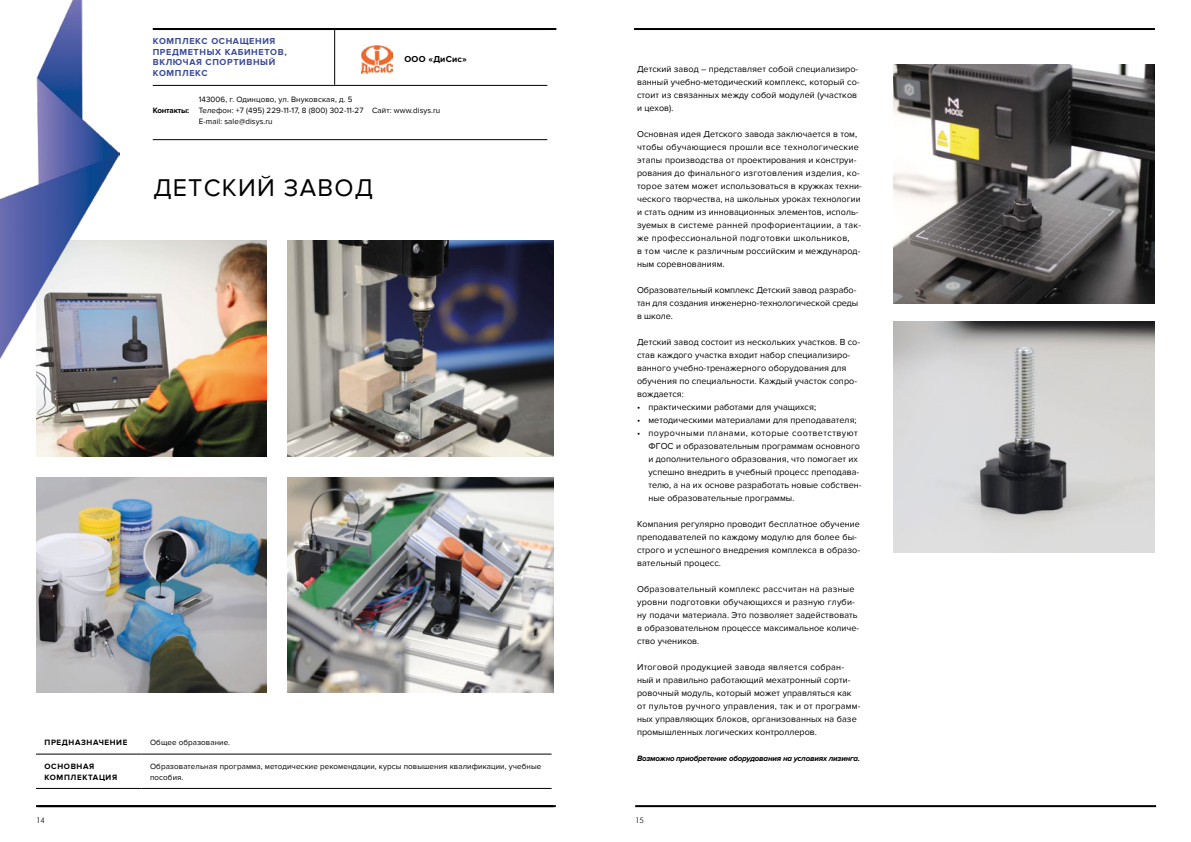
<style>
.page{position:relative;width:1191px;height:842px;background:#fff}
.page>*{position:absolute;margin:0;border:0;box-sizing:border-box;transform-origin:0 0}
.t1{font:25px "Proxima Nova";letter-spacing:.05em;color:#000}
.t2{font:9px/13px "Proxima Nova";letter-spacing:.005em;color:#000}
.t3{font:700 9px/10.8px "Proxima Nova";letter-spacing:.07em;color:#394a99}
.t4{font:700 9px "Proxima Nova";letter-spacing:.025em;color:#000}
.t5{font:8px/11px "Proxima Nova";letter-spacing:.01em;color:#000}
.t6{font:italic 700 8px "Proxima Nova";letter-spacing:-.025em;color:#000}
.t7{font:700 8px/11px "Proxima Nova";letter-spacing:.08em;color:#000}
.t8{font:700 8px "Proxima Nova";letter-spacing:-.025em;color:#000}
.t9{font:8px "Futuris Light C";color:#000}
</style>
<div class="page">
<hr style="left:36px;top:805px;width:517px;height:2px;background:#000">
<hr style="left:156px;top:28px;width:400px;height:2px;background:#000">
<hr style="left:634px;top:28px;width:521px;height:2px;background:#000">
<hr style="left:39px;top:805px;width:517px;height:2px;background:#000">
<hr style="left:635px;top:805px;width:521px;height:2px;background:#000">
<img style="left:893px;top:322px;width:262px;height:231px">
<img style="left:893px;top:65px;width:262px;height:239px">
<hr style="left:153px;top:28px;width:394px;height:2px;background:#000">
<hr style="left:153px;top:139px;width:394px;height:1px;background:#000">
<hr style="left:153px;top:85px;width:394px;height:1px;background:#000">
<hr style="left:334px;top:29px;width:1px;height:56px;background:#000">
<hr style="left:36px;top:754px;width:106px;height:1px;background:#000">
<hr style="left:142px;top:754px;width:409px;height:1px;background:#000">
<hr style="left:36px;top:788px;width:106px;height:1px;background:#000">
<hr style="left:142px;top:788px;width:409px;height:1px;background:#000">
<img style="left:361px;top:45px;width:31px;height:28px">
<img style="left:287px;top:477px;width:266px;height:216px">
<img style="left:287px;top:241px;width:266px;height:216px">
<img style="left:36px;top:477px;width:231px;height:216px">
<img style="left:36px;top:241px;width:231px;height:216px">
<img style="left:0;top:0;width:120px;height:394px">
<p class="t3" style="left:153px;top:36px;width:135px">КОМПЛЕКС ОСНАЩЕНИЯ<br>ПРЕДМЕТНЫХ КАБИНЕТОВ,<br>ВКЛЮЧАЯ СПОРТИВНЫЙ<br>КОМПЛЕКС</p>
<p class="t5" style="left:199px;top:94px;width:243px">143006, г. Одинцово, ул. Внуковская, д. 5<br>Телефон: +7 (495) 229-11-17, 8 (800) 302-11-27 Сайт: www.disys.ru<br>E-mail: sale@disys.ru</p>
<p class="t4" style="left:404px;top:54px;width:64px">ООО «ДиСис»</p>
<p class="t8" style="left:153px;top:105px;width:38px">Контакты:</p>
<h1 class="t1" style="left:153px;top:174px;width:221px">ДЕТСКИЙ ЗАВОД</h1>
<p class="t7" style="left:45px;top:737px;width:84px">ПРЕДНАЗНАЧЕНИЕ</p>
<p class="t5" style="left:150px;top:737px;width:81px">Общее образование.</p>
<p class="t7" style="left:45px;top:761px;width:74px">ОСНОВНАЯ<br>КОМПЛЕКТАЦИЯ</p>
<p class="t5" style="left:150px;top:761px;width:393px">Образовательная программа, методические рекомендации, курсы повышения квалификации, учебные пособия.</p>
<p class="t2" style="left:637px;top:63px;width:224px">Детский завод – представляет собой специализиро&shy;ванный учебно-методический комплекс, который со&shy;стоит из связанных между собой модулей (участков и цехов).</p>
<p class="t2" style="left:637px;top:128px;width:226px">Основная идея Детского завода заключается в том, чтобы обучающиеся прошли все технологические этапы производства от проектирования и конструи&shy;рования до финального изготовления изделия, ко&shy;торое затем может использоваться в кружках техни&shy;ческого творчества, на школьных уроках технологии и стать одним из инновационных элементов, исполь&shy;зуемых в системе ранней профориентациии, а так&shy;же профессиональной подготовки школьников,<br>в том числе к различным российским и международ&shy;ным соревнованиям.</p>
<p class="t2" style="left:637px;top:284px;width:223px">Образовательный комплекс Детский завод разрабо&shy;тан для создания инженерно-технологической среды в школе.</p>
<p class="t2" style="left:637px;top:336px;width:225px">Детский завод состоит из нескольких участков. В со&shy;став каждого участка входит набор специализиро&shy;ванного учебно-тренажерного оборудования для обучения по специальности. Каждый участок сопро&shy;вождается:</p>
<p class="t2" style="left:637px;top:401px;width:180px">• практическими работами для учащихся;</p>
<p class="t2" style="left:637px;top:414px;width:221px">• методическими материалами для преподавателя;</p>
<p class="t2" style="left:648px;top:427px;width:215px;text-indent:-11px">• поурочными планами, которые соответствуют ФГОС и образовательным программам основного и дополнительного образования, что помогает их успешно внедрить в учебный процесс преподава&shy;телю, а на их основе разработать новые собствен&shy;ные образовательные программы.</p>
<p class="t2" style="left:637px;top:518px;width:224px">Компания регулярно проводит бесплатное обучение преподавателей по каждому модулю для более бы&shy;строго и успешного внедрения комплекса в образо&shy;вательный процесс.</p>
<p class="t2" style="left:637px;top:583px;width:224px">Образовательный комплекс рассчитан на разные уровни подготовки обучающихся и разную глуби&shy;ну подачи материала. Это позволяет задействовать в образовательном процессе максимальное количе&shy;ство учеников.</p>
<p class="t2" style="left:637px;top:661px;width:225px">Итоговой продукцией завода является собран&shy;ный и правильно работающий мехатронный сорти&shy;ровочный модуль, который может управляться как от пультов ручного управления, так и от программ&shy;ных управляющих блоков, организованных на базе промышленных логических контроллеров.</p>
<p class="t6" style="left:637px;top:754px;width:224px">Возможно приобретение оборудования на условиях лизинга.</p>
<p class="t9" style="left:36px;top:817px;width:10px">14</p>
<p class="t9" style="left:635px;top:817px;width:10px">15</p>
</div>
